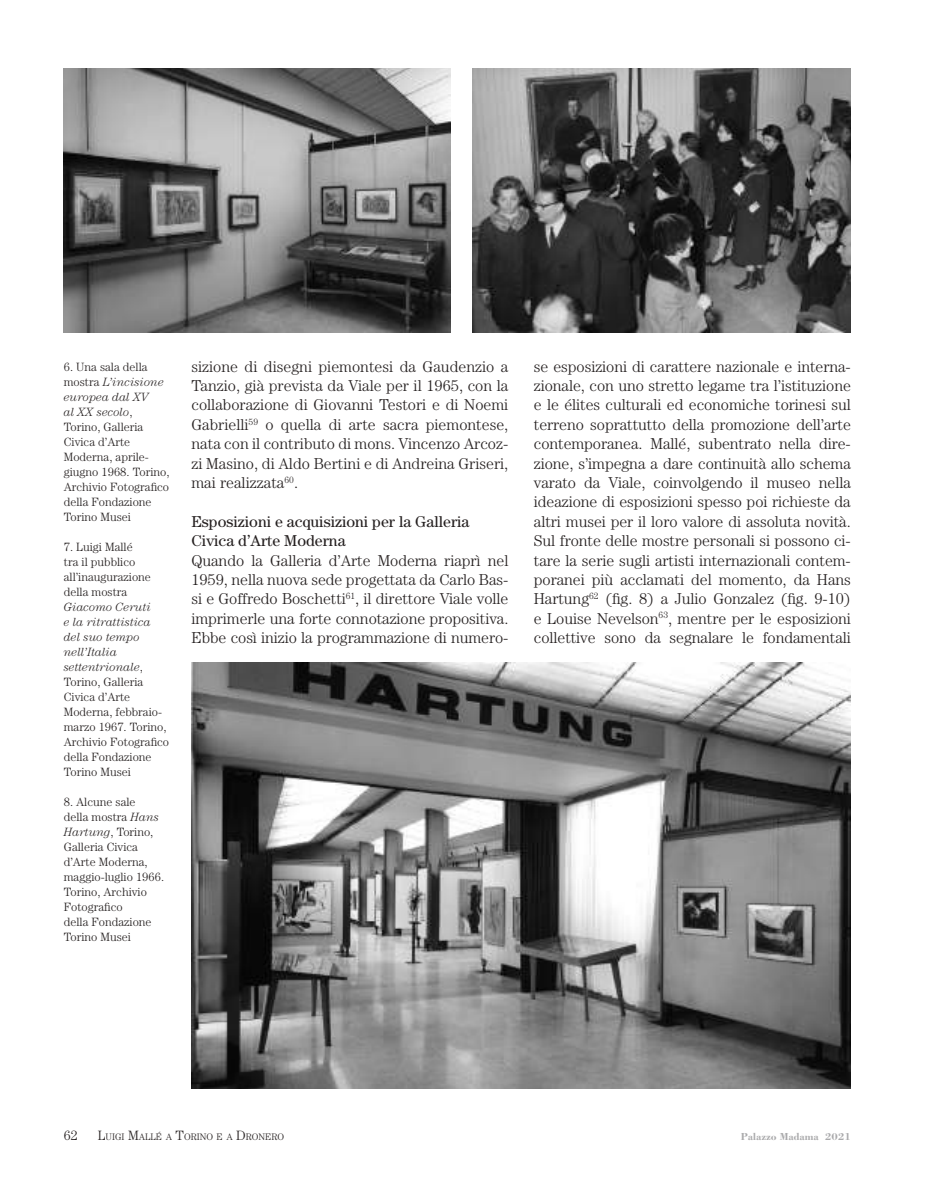
<style>
.page{position:relative;width:936px;height:1191px;background:#fff}
.page>*{position:absolute;margin:0;border:0;box-sizing:border-box;transform-origin:0 0}
.t1{font:300 15.75px/19.4px "Century";letter-spacing:-.005em;color:#241f1f;text-align:justify}
.t2{font:15.75px/19.4px "Century";color:#241f1f}
.t3{font:300 13.5px "Century";color:#241f1f}
.t4{font:300 12px/15px "Century";color:#241f1f}
.t5{font:700 10.5px "Bodoni";color:#aaaaac}
.t6{font:300 9.45px "Century";color:#241f1f}
.s1{font-style:italic}
.s2{font-size:13.5px}
</style>
<div class="page">
<img style="left:64px;top:68px;width:387px;height:264px">
<img style="left:472px;top:68px;width:378px;height:264px">
<img style="left:191px;top:662px;width:659px;height:427px">
<p class="t4" style="left:64px;top:359px;width:107px">6. Una sala della mostra <span class="s1">L’incisione europea dal XV<br>al XX secolo</span>,<br>Torino, Galleria<br>Civica d’Arte<br>Moderna, aprile&shy;giugno 1968. Torino,<br>Archivio Fotografico della Fondazione<br>Torino Musei</p>
<p class="t4" style="left:64px;top:539px;width:89px">7. Luigi Mallé<br>tra il pubblico all’inaugurazione della mostra</p>
<p class="t4" style="left:64px;top:599px;width:107px"><span class="s1">Giacomo Ceruti<br>e la ritrattistica del suo tempo nell’Italia settentrionale</span>,<br>Torino, Galleria<br>Civica d’Arte<br>Moderna, febbraio&shy;marzo 1967. Torino,<br>Archivio Fotografico della Fondazione<br>Torino Musei</p>
<p class="t4" style="left:64px;top:794px;width:102px">8. Alcune sale<br>della mostra <span class="s1">Hans<br>Hartung</span>, Torino,<br>Galleria Civica d’Arte Moderna, maggio-luglio 1966.<br>Torino, Archivio<br>Fotografico<br>della Fondazione<br>Torino Musei</p>
<p class="t1" style="left:191px;top:356px;width:318px">sizione di disegni piemontesi da Gaudenzio a Tanzio, già prevista da Viale per il 1965, con la collaborazione di Giovanni Testori e di Noemi Gabrielli<sup>59</sup> o quella di arte sacra piemontese, nata con il contributo di mons. Vincenzo Arcoz&shy;zi Masino, di Aldo Bertini e di Andreina Griseri, mai realizzata<sup>60</sup>.</p>
<p class="t2" style="left:191px;top:511px;width:279px">Esposizioni e acquisizioni per la Galleria<br>Civica d’Arte Moderna</p>
<p class="t1" style="left:191px;top:550px;width:318px">Quando la Galleria d’Arte Moderna riaprì nel 1959, nella nuova sede progettata da Carlo Bas&shy;si e Goffredo Boschetti<sup>61</sup>, il direttore Viale volle imprimerle una forte connotazione propositiva.<br>Ebbe così inizio la programmazione di numero-</p>
<p class="t1" style="left:534px;top:356px;width:318px">se esposizioni di carattere nazionale e interna&shy;zionale, con uno stretto legame tra l’istituzione e le élites culturali ed economiche torinesi sul terreno soprattutto della promozione dell’arte contemporanea. Mallé, subentrato nella dire&shy;zione, s’impegna a dare continuità allo schema varato da Viale, coinvolgendo il museo nella ideazione di esposizioni spesso poi richieste da altri musei per il loro valore di assoluta novità.<br>Sul fronte delle mostre personali si possono ci&shy;tare la serie sugli artisti internazionali contem&shy;poranei più acclamati del momento, da Hans Hartung<sup>62</sup> (fig. 8) a Julio Gonzalez (fig. 9-10) e Louise Nevelson<sup>63</sup>, mentre per le esposizioni collettive sono da segnalare le fondamentali</p>
<p class="t3" style="left:64px;top:1127px;width:16px">62</p>
<p class="t6" style="left:98px;top:1131px;width:188px"><span class="s2">L</span>UIGI <span class="s2">M</span>ALLÉ A <span class="s2">T</span>ORINO E A <span class="s2">D</span>RONERO</p>
<p class="t5" style="left:740px;top:1129px;width:111px">Palazzo Madama 2021</p>
</div>
